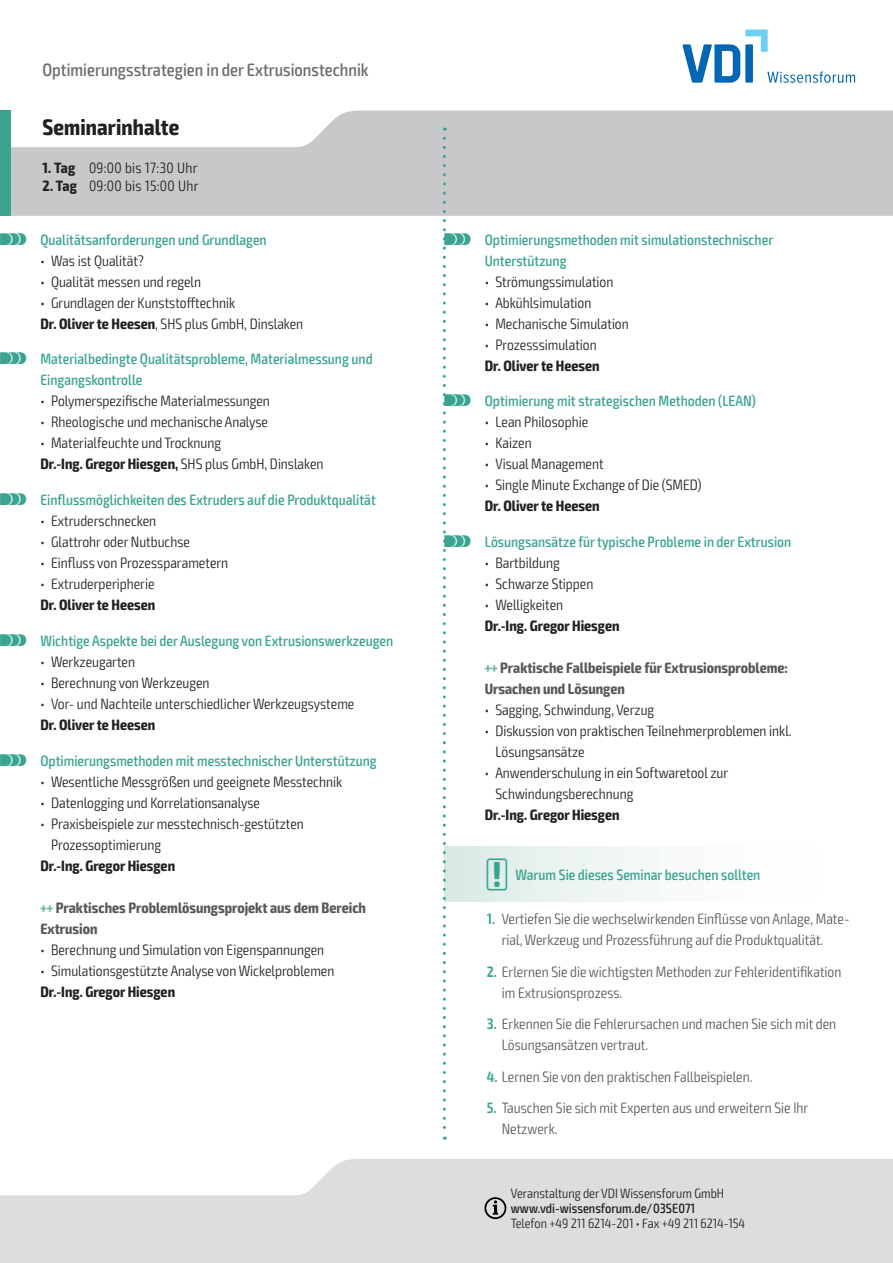
<style>
.page{position:relative;width:893px;height:1263px;background:#fff}
.page>*{position:absolute;margin:0;border:0;box-sizing:border-box;transform-origin:0 0}
.t1{font:700 condensed 22.5px "Exo 2";letter-spacing:.005em;color:#231f20}
.t2{font:500 condensed 18px "Exo 2";color:#6c6d70}
.t3{font:300 condensed 15px/21px "Exo 2";color:#231f20}
.t4{font:500 condensed 15px/21px "Exo 2";color:#39a590}
.t5{font:300 condensed 15px/21px "Exo 2";color:#57585a}
.t6{font:700 condensed 15px "Exo 2";color:#231f20}
.t7{font:700 condensed 15px/21px "Exo 2";color:#57585a}
.t8{font:300 condensed 15px "Exo 2";letter-spacing:.02em;color:#231f20}
.t9{font:300 condensed 13.5px "Exo 2";color:#231f20}
.t10{font:500 condensed 13.5px "Exo 2";color:#231f20}
.s1{font-weight:700}
.s2{font-family:"VDI Iconset S4 A Regular";font-weight:400;font-stretch:normal}
.s3{color:#6db4a3}
.s4{font-weight:600;color:#39a590}
</style>
<div class="page">
<svg style="left:0;top:1159px;width:893px;height:104px;background:#e0e1e3"></svg>
<svg style="left:11px;top:111px;width:882px;height:105px;background:#cdced0"></svg>
<div style="left:0;top:111px;width:11px;height:105px;background:#39a590"></div>
<svg style="left:484px;top:1197px;width:22px;height:22px"></svg>
<svg style="left:682px;top:30px;width:173px;height:53px"></svg>
<div style="left:444px;top:846px;width:406px;height:55px;background:linear-gradient(to right,#deece7,#fff)"></div>
<svg style="left:443px;top:138px;width:3px;height:1002px"></svg>
<p class="t2" style="left:43px;top:59px;width:328px">Optimierungsstrategien in der Extrusionstechnik</p>
<h1 class="t1" style="left:43px;top:113px;width:138px">Seminarinhalte</h1>
<p class="t8" style="left:43px;top:159px;width:157px"><span class="s1">1. Tag</span> 09:00 bis 17:30 Uhr</p>
<p class="t8" style="left:43px;top:177px;width:158px"><span class="s1">2. Tag</span> 09:00 bis 15:00 Uhr</p>
<p class="t4" style="left:0;top:229px;width:268px"><span class="s2">S</span> Qualitätsanforderungen und Grundlagen</p>
<p class="t3" style="left:40px;top:250px;width:105px">• Was ist Qualität?</p>
<p class="t3" style="left:40px;top:271px;width:162px">• Qualität messen und regeln</p>
<p class="t3" style="left:40px;top:292px;width:264px">• Grundlagen der Kunststofftechnik<br><span class="s1">Dr. Oliver te Heesen</span>, SHS plus GmbH, Dinslaken</p>
<p class="t4" style="left:40px;top:349px;width:334px;text-indent:-40px"><span class="s2">S</span> Materialbedingte Qualitätsprobleme, Materialmessung und<br>Eingangskontrolle</p>
<p class="t3" style="left:40px;top:391px;width:231px">• Polymerspezifische Materialmessungen</p>
<p class="t3" style="left:40px;top:412px;width:229px">• Rheologische und mechanische Analyse</p>
<p class="t3" style="left:40px;top:433px;width:285px">• Materialfeuchte und Trocknung<br><span class="s1">Dr.-Ing. Gregor Hiesgen,</span> SHS plus GmbH, Dinslaken</p>
<p class="t4" style="left:0;top:490px;width:377px"><span class="s2">S</span> Einflussmöglichkeiten des Extruders auf die Produktqualität</p>
<p class="t3" style="left:40px;top:511px;width:117px">• Extruderschnecken</p>
<p class="t3" style="left:40px;top:532px;width:151px">• Glattrohr oder Nutbuchse</p>
<p class="t3" style="left:40px;top:553px;width:189px">• Einfluss von Prozessparametern</p>
<p class="t3" style="left:40px;top:574px;width:116px">• Extruderperipherie</p>
<p class="t6" style="left:40px;top:596px;width:116px">Dr. Oliver te Heesen</p>
<p class="t4" style="left:0;top:631px;width:395px"><span class="s2">S</span> Wichtige Aspekte bei der Auslegung von Extrusionswerkzeugen</p>
<p class="t3" style="left:40px;top:652px;width:96px">• Werkzeugarten</p>
<p class="t3" style="left:40px;top:673px;width:171px">• Berechnung von Werkzeugen</p>
<p class="t3" style="left:40px;top:694px;width:315px">• Vor- und Nachteile unterschiedlicher Werkzeugsysteme</p>
<p class="t6" style="left:40px;top:716px;width:116px">Dr. Oliver te Heesen</p>
<p class="t4" style="left:0;top:751px;width:378px"><span class="s2">S</span> Optimierungsmethoden mit messtechnischer Unterstützung</p>
<p class="t3" style="left:40px;top:772px;width:303px">• Wesentliche Messgrößen und geeignete Messtechnik</p>
<p class="t3" style="left:40px;top:793px;width:221px">• Datenlogging und Korrelationsanalyse</p>
<p class="t3" style="left:51px;top:814px;width:254px;text-indent:-11px">• Praxisbeispiele zur messtechnisch-gestützten<br>Prozessoptimierung</p>
<p class="t6" style="left:40px;top:857px;width:136px">Dr.-Ing. Gregor Hiesgen</p>
<p class="t7" style="left:40px;top:898px;width:327px"><span class="s3">+++</span> Praktisches Problemlösungsprojekt aus dem Bereich<br>Extrusion</p>
<p class="t3" style="left:40px;top:940px;width:285px">• Berechnung und Simulation von Eigenspannungen</p>
<p class="t3" style="left:40px;top:961px;width:296px">• Simulationsgestützte Analyse von Wickelproblemen</p>
<p class="t6" style="left:40px;top:983px;width:136px">Dr.-Ing. Gregor Hiesgen</p>
<p class="t4" style="left:485px;top:229px;width:290px;text-indent:-40px"><span class="s2">S</span> Optimierungsmethoden mit simulationstechnischer<br>Unterstützung</p>
<p class="t3" style="left:485px;top:271px;width:130px">• Strömungssimulation</p>
<p class="t3" style="left:485px;top:292px;width:108px">• Abkühlsimulation</p>
<p class="t3" style="left:485px;top:313px;width:146px">• Mechanische Simulation</p>
<p class="t3" style="left:485px;top:334px;width:114px">• Prozesssimulation</p>
<p class="t6" style="left:485px;top:356px;width:116px">Dr. Oliver te Heesen</p>
<p class="t4" style="left:444px;top:391px;width:313px"><span class="s2">S</span> Optimierung mit strategischen Methoden (LEAN)</p>
<p class="t3" style="left:485px;top:412px;width:105px">• Lean Philosophie</p>
<p class="t3" style="left:485px;top:433px;width:48px">• Kaizen</p>
<p class="t3" style="left:485px;top:454px;width:120px">• Visual Management</p>
<p class="t3" style="left:485px;top:475px;width:218px">• Single Minute Exchange of Die (SMED)</p>
<p class="t6" style="left:485px;top:497px;width:116px">Dr. Oliver te Heesen</p>
<p class="t4" style="left:444px;top:532px;width:348px"><span class="s2">S</span> Lösungsansätze für typische Probleme in der Extrusion</p>
<p class="t3" style="left:485px;top:553px;width:76px">• Bartbildung</p>
<p class="t3" style="left:485px;top:574px;width:110px">• Schwarze Stippen</p>
<p class="t3" style="left:485px;top:595px;width:80px">• Welligkeiten</p>
<p class="t6" style="left:485px;top:617px;width:136px">Dr.-Ing. Gregor Hiesgen</p>
<p class="t7" style="left:485px;top:658px;width:305px"><span class="s3">+++</span> Praktische Fallbeispiele für Extrusionsprobleme:<br>Ursachen und Lösungen</p>
<p class="t3" style="left:485px;top:700px;width:171px">• Sagging, Schwindung, Verzug</p>
<p class="t3" style="left:495px;top:721px;width:298px;text-indent:-11px">• Diskussion von praktischen Teilnehmerproblemen inkl.<br>Lösungsansätze</p>
<p class="t3" style="left:495px;top:763px;width:234px;text-indent:-11px">• Anwenderschulung in ein Softwaretool zur<br>Schwindungsberechnung</p>
<p class="t6" style="left:485px;top:806px;width:136px">Dr.-Ing. Gregor Hiesgen</p>
<p class="t4" style="left:487px;top:864px;width:275px"><span class="s2">!</span> Warum Sie dieses Seminar besuchen sollten</p>
<p class="t5" style="left:502px;top:909px;width:349px;text-indent:-15px"><span class="s4">1.</span> Vertiefen Sie die wechselwirkenden Einflüsse von Anlage, Mate&shy;rial, Werkzeug und Prozessführung auf die Produktqualität.</p>
<p class="t5" style="left:502px;top:961px;width:341px;text-indent:-15px"><span class="s4">2.</span> Erlernen Sie die wichtigsten Methoden zur Fehleridentifikation im Extrusionsprozess.</p>
<p class="t5" style="left:502px;top:1014px;width:336px;text-indent:-15px"><span class="s4">3.</span> Erkennen Sie die Fehlerursachen und machen Sie sich mit den<br>Lösungsansätzen vertraut.</p>
<p class="t5" style="left:487px;top:1066px;width:267px"><span class="s4">4.</span> Lernen Sie von den praktischen Fallbeispielen.</p>
<p class="t5" style="left:502px;top:1098px;width:308px;text-indent:-15px"><span class="s4">5.</span> Tauschen Sie sich mit Experten aus und erweitern Sie Ihr<br>Netzwerk.</p>
<p class="t9" style="left:511px;top:1185px;width:215px">Veranstaltung der VDI Wissensforum GmbH</p>
<p class="t10" style="left:511px;top:1200px;width:186px">www.vdi-wissensforum.de/03SE071</p>
<p class="t9" style="left:511px;top:1215px;width:236px">Telefon +49 211 6214-201 • Fax +49 211 6214-154</p>
</div>
